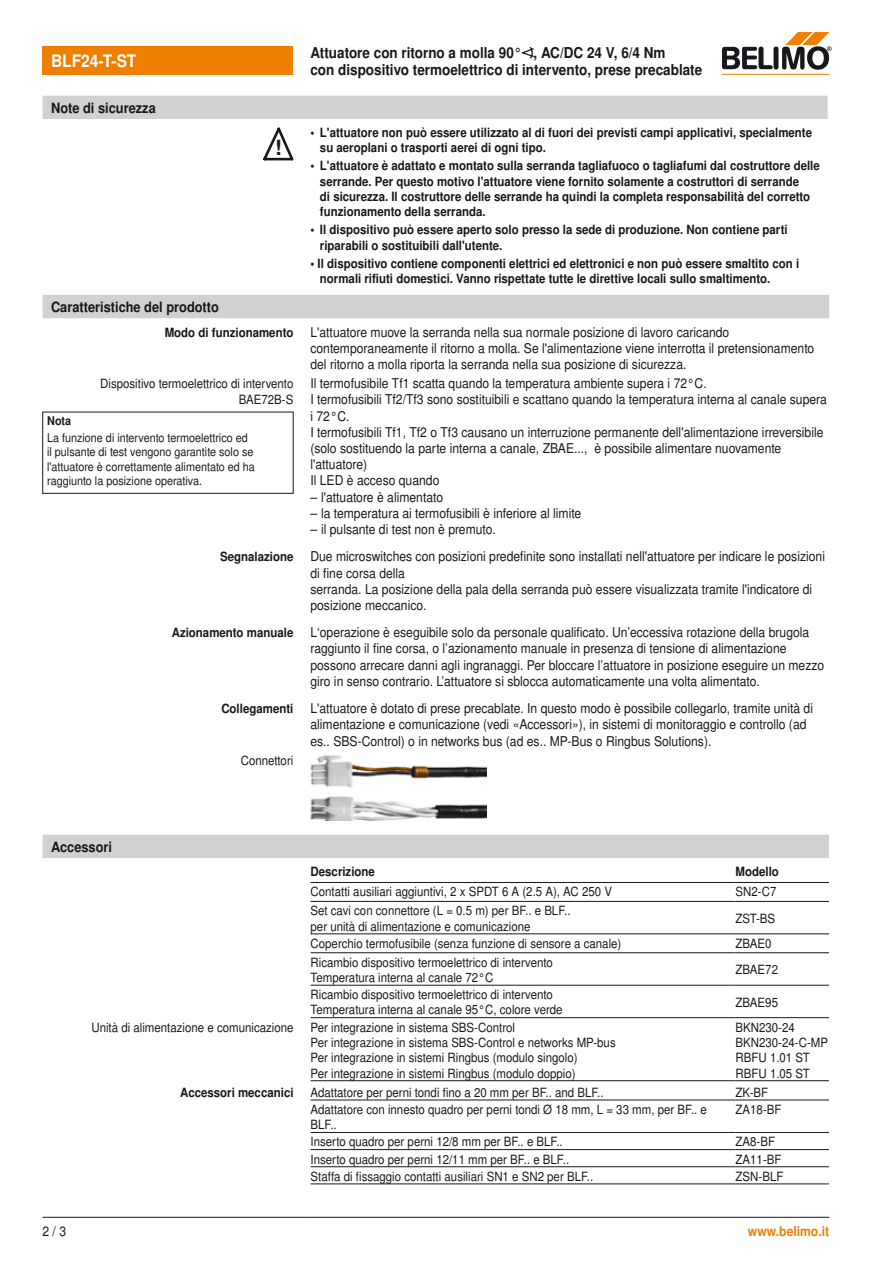
<style>
.page{position:relative;width:893px;height:1263px;background:#fff}
.page>*{position:absolute;margin:0;border:0;box-sizing:border-box;transform-origin:0 0}
.t1{font:700 21px "Nimbus Sans BEL";color:#1a171c}
.t2{font:700 17.25px "Nimbus Sans BEL";color:#fff;scale:.9 1}
.t3{font:700 15px/16.5px "Nimbus Sans BEL";color:#1a171c;scale:.9 1}
.t4{font:700 14.25px "Nimbus Sans BEL";color:#1a171c;scale:.9 1}
.t5{font:13.5px/16.2px "Nimbus Sans BEL";color:#1a171c;scale:.9 1}
.t6{font:700 13.5px "Nimbus Sans BEL";color:#ee7f00;scale:.9 1}
.t7{font:12.75px/15.3px "Nimbus Sans BEL";color:#1a171c;scale:.9 1}
.t8{font:700 12.75px/15.3px "Nimbus Sans BEL";color:#1a171c;scale:.9 1}
.t9{font:12px/14.4px "Nimbus Sans BEL";color:#1a171c;scale:.9 1}
.t10{font:700 12px "Nimbus Sans BEL";color:#1a171c;scale:.9 1}
</style>
<div class="page">
<div style="left:43px;top:47px;width:250px;height:28px;background:#ee7f00"></div>
<svg style="left:522px;top:47px;width:11px;height:11px"></svg>
<hr style="left:723px;top:74px;width:106px;height:1px;background:#ee7f00">
<svg style="left:723px;top:32px;width:109px;height:38px"></svg>
<hr style="left:43px;top:1217px;width:267px;height:1px;background:#1a171c">
<hr style="left:310px;top:1217px;width:404px;height:1px;background:#1a171c">
<hr style="left:714px;top:1217px;width:115px;height:1px;background:#1a171c">
<div style="left:43px;top:295px;width:786px;height:23px;background:#d0d1d2"></div>
<img style="left:310px;top:755px;width:176px;height:66px">
<div style="left:43px;top:96px;width:785px;height:23px;background:#d0d1d2"></div>
<svg style="left:263px;top:128px;width:30px;height:33px"></svg>
<div style="left:43px;top:835px;width:786px;height:23px;background:#d0d1d2"></div>
<hr style="left:311px;top:882px;width:425px;height:1px;background:#1a171c">
<hr style="left:736px;top:882px;width:93px;height:1px;background:#1a171c">
<hr style="left:311px;top:901px;width:425px;height:1px;background:#1a171c">
<hr style="left:736px;top:901px;width:93px;height:1px;background:#1a171c">
<hr style="left:311px;top:933px;width:425px;height:1px;background:#1a171c">
<hr style="left:736px;top:933px;width:93px;height:1px;background:#1a171c">
<hr style="left:311px;top:952px;width:425px;height:1px;background:#1a171c">
<hr style="left:736px;top:952px;width:93px;height:1px;background:#1a171c">
<hr style="left:311px;top:985px;width:425px;height:1px;background:#1a171c">
<hr style="left:736px;top:985px;width:93px;height:1px;background:#1a171c">
<hr style="left:311px;top:1017px;width:425px;height:1px;background:#1a171c">
<hr style="left:736px;top:1017px;width:93px;height:1px;background:#1a171c">
<hr style="left:311px;top:1080px;width:425px;height:1px;background:#1a171c">
<hr style="left:736px;top:1080px;width:93px;height:1px;background:#1a171c">
<hr style="left:311px;top:1100px;width:425px;height:1px;background:#1a171c">
<hr style="left:736px;top:1100px;width:93px;height:1px;background:#1a171c">
<hr style="left:311px;top:1132px;width:425px;height:1px;background:#1a171c">
<hr style="left:736px;top:1132px;width:93px;height:1px;background:#1a171c">
<hr style="left:311px;top:1149px;width:425px;height:1px;background:#1a171c">
<hr style="left:736px;top:1149px;width:93px;height:1px;background:#1a171c">
<hr style="left:311px;top:1166px;width:425px;height:1px;background:#1a171c">
<hr style="left:736px;top:1166px;width:93px;height:1px;background:#1a171c">
<hr style="left:311px;top:1183px;width:425px;height:1px;background:#1a171c">
<hr style="left:736px;top:1183px;width:93px;height:1px;background:#1a171c">
<p class="t2" style="left:51px;top:51px;width:96px">BLF24-T-ST</p>
<p class="t3" style="left:310px;top:45px;width:437px">Attuatore con ritorno a molla 90° , AC/DC 24 V, 6/4 Nm<br>con dispositivo termoelettrico di intervento, prese precablate</p>
<p class="t4" style="left:51px;top:99px;width:118px">Note di sicurezza</p>
<h1 class="t1" style="left:275px;top:135px;width:8px">!</h1>
<p class="t8" style="left:320px;top:125px;width:548px;text-indent:-10px">• L'attuatore non può essere utilizzato al di fuori dei previsti campi applicativi, specialmente su aeroplani o trasporti aerei di ogni tipo.</p>
<p class="t8" style="left:320px;top:159px;width:557px;text-indent:-10px">• L'attuatore è adattato e montato sulla serranda tagliafuoco o tagliafumi dal costruttore delle serrande. Per questo motivo l'attuatore viene fornito solamente a costruttori di serrande<br>di sicurezza. Il costruttore delle serrande ha quindi la completa responsabilità del corretto funzionamento della serranda.</p>
<p class="t8" style="left:320px;top:223px;width:521px;text-indent:-10px">• Il dispositivo può essere aperto solo presso la sede di produzione. Non contiene parti riparabili o sostituibili dall'utente.</p>
<p class="t8" style="left:320px;top:256px;width:534px;text-indent:-10px">• Il dispositivo contiene componenti elettrici ed elettronici e non può essere smaltito con i normali rifiuti domestici. Vanno rispettate tutte le direttive locali sullo smaltimento.</p>
<p class="t4" style="left:51px;top:298px;width:188px">Caratteristiche del prodotto</p>
<p class="t8" style="left:165px;top:325px;width:144px">Modo di funzionamento</p>
<p class="t5" style="left:310px;top:324px;width:561px">L'attuatore muove la serranda nella sua normale posizione di lavoro caricando contemporaneamente il ritorno a molla. Se l'alimentazione viene interrotta il pretensionamento del ritorno a molla riporta la serranda nella sua posizione di sicurezza.</p>
<p class="t7" style="left:100px;top:377px;width:216px;text-align:right">Dispositivo termoelettrico di intervento<br>BAE72B-S</p>
<p class="t5" style="left:310px;top:376px;width:575px">Il termofusibile Tf1 scatta quando la temperatura ambiente supera i 72°C.<br>I termofusibili Tf2/Tf3 sono sostituibili e scattano quando la temperatura interna al canale supera i 72°C.<br>I termofusibili Tf1, Tf2 o Tf3 causano un interruzione permanente dell'alimentazione irreversibile (solo sostituendo la parte interna a canale, ZBAE..., è possibile alimentare nuovamente l'attuatore)<br>Il LED è acceso quando</p>
<p class="t5" style="left:310px;top:489px;width:149px">– l'attuatore è alimentato</p>
<p class="t5" style="left:310px;top:505px;width:303px">– la temperatura ai termofusibili è inferiore al limite</p>
<p class="t5" style="left:310px;top:521px;width:208px">– il pulsante di test non è premuto.</p>
<p class="t8" style="left:220px;top:550px;width:83px">Segnalazione</p>
<p class="t5" style="left:310px;top:549px;width:573px">Due microswitches con posizioni predefinite sono installati nell'attuatore per indicare le posizioni di fine corsa della<br>serranda. La posizione della pala della serranda può essere visualizzata tramite l'indicatore di posizione meccanico.</p>
<p class="t8" style="left:172px;top:626px;width:137px">Azionamento manuale</p>
<p class="t5" style="left:310px;top:625px;width:572px">L‘operazione è eseguibile solo da personale qualificato. Un’eccessiva rotazione della brugola raggiunto il fine corsa, o l’azionamento manuale in presenza di tensione di alimentazione possono arrecare danni agli ingranaggi. Per bloccare l’attuatore in posizione eseguire un mezzo giro in senso contrario. L’attuatore si sblocca automaticamente una volta alimentato.</p>
<p class="t8" style="left:221px;top:701px;width:82px">Collegamenti</p>
<p class="t5" style="left:310px;top:700px;width:560px">L'attuatore è dotato di prese precablate. In questo modo è possibile collegarlo, tramite unità di alimentazione e comunicazione (vedi «Accessori»), in sistemi di monitoraggio e controllo (ad es.. SBS-Control) o in networks bus (ad es.. MP-Bus o Ringbus Solutions).</p>
<p class="t7" style="left:241px;top:753px;width:60px">Connettori</p>
<p class="t10" style="left:47px;top:414px;width:28px">Nota</p>
<p class="t9" style="left:47px;top:431px;width:232px">La funzione di intervento termoelettrico ed il pulsante di test vengono garantite solo se l'attuatore è correttamente alimentato ed ha raggiunto la posizione operativa.</p>
<p class="t4" style="left:51px;top:838px;width:69px">Accessori</p>
<p class="t8" style="left:311px;top:864px;width:73px">Descrizione</p>
<p class="t8" style="left:736px;top:864px;width:50px">Modello</p>
<p class="t7" style="left:311px;top:885px;width:336px">Contatti ausiliari aggiuntivi, 2 x SPDT 6 A (2.5 A), AC 250 V</p>
<p class="t7" style="left:736px;top:885px;width:47px">SN2-C7</p>
<p class="t7" style="left:311px;top:903px;width:290px">Set cavi con connettore (L = 0.5 m) per BF.. e BLF.. per unità di alimentazione e comunicazione</p>
<p class="t7" style="left:736px;top:911px;width:46px">ZST-BS</p>
<p class="t7" style="left:311px;top:936px;width:347px">Coperchio termofusibile (senza funzione di sensore a canale)</p>
<p class="t7" style="left:736px;top:936px;width:42px">ZBAE0</p>
<p class="t7" style="left:311px;top:955px;width:271px">Ricambio dispositivo termoelettrico di intervento<br>Temperatura interna al canale 72°C</p>
<p class="t7" style="left:736px;top:962px;width:49px">ZBAE72</p>
<p class="t7" style="left:311px;top:987px;width:282px">Ricambio dispositivo termoelettrico di intervento<br>Temperatura interna al canale 95°C, colore verde</p>
<p class="t7" style="left:736px;top:995px;width:49px">ZBAE95</p>
<p class="t7" style="left:91px;top:1020px;width:226px">Unità di alimentazione e comunicazione</p>
<p class="t7" style="left:311px;top:1020px;width:341px">Per integrazione in sistema SBS-Control<br>Per integrazione in sistema SBS-Control e networks MP-bus Per integrazione in sistemi Ringbus (modulo singolo)<br>Per integrazione in sistemi Ringbus (modulo doppio)</p>
<p class="t7" style="left:736px;top:1020px;width:104px">BKN230-24<br>BKN230-24-C-MP<br>RBFU 1.01 ST<br>RBFU 1.05 ST</p>
<p class="t8" style="left:180px;top:1085px;width:127px">Accessori meccanici</p>
<p class="t7" style="left:311px;top:1085px;width:327px">Adattatore per perni tondi fino a 20 mm per BF.. and BLF..</p>
<p class="t7" style="left:736px;top:1085px;width:38px">ZK-BF</p>
<p class="t7" style="left:311px;top:1102px;width:442px">Adattatore con innesto quadro per perni tondi Ø 18 mm, L = 33 mm, per BF.. e<br>BLF..</p>
<p class="t7" style="left:736px;top:1102px;width:53px">ZA18-BF</p>
<p class="t7" style="left:311px;top:1134px;width:282px">Inserto quadro per perni 12/8 mm per BF.. e BLF..</p>
<p class="t7" style="left:736px;top:1134px;width:45px">ZA8-BF</p>
<p class="t7" style="left:311px;top:1152px;width:289px">Inserto quadro per perni 12/11 mm per BF.. e BLF..</p>
<p class="t7" style="left:736px;top:1152px;width:53px">ZA11-BF</p>
<p class="t7" style="left:311px;top:1169px;width:316px">Staffa di fissaggio contatti ausiliari SN1 e SN2 per BLF..</p>
<p class="t7" style="left:736px;top:1169px;width:55px">ZSN-BLF</p>
<p class="t5" style="left:43px;top:1223px;width:28px">2 / 3</p>
<p class="t6" style="left:748px;top:1223px;width:92px">www.belimo.it</p>
</div>
